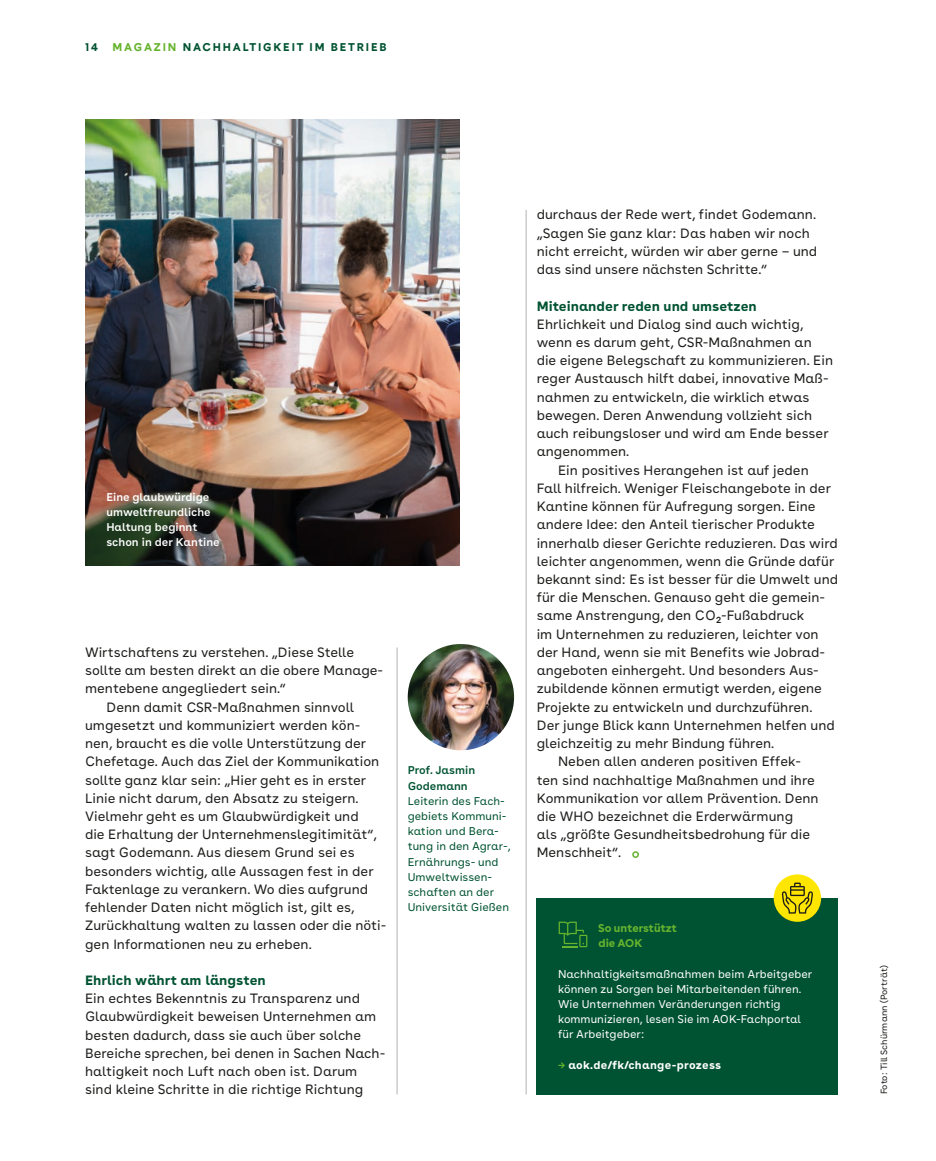
<style>
.page{position:relative;width:936px;height:1161px;background:#fff}
.page>*{position:absolute;margin:0;border:0;box-sizing:border-box;transform-origin:0 0}
.t1{font:13.5px/18.1px "AOK Buenos Aires Text";color:#1d1d1b}
.t2{font:700 13.5px "AOK Buenos Aires Text";color:#005332}
.t3{font:11.25px/15.1px "AOK Buenos Aires Text";color:#fff}
.t4{font:11.25px/15.1px "AOK Buenos Aires Text";color:#005332}
.t5{font:600 11.25px/15.1px "AOK Buenos Aires Text";color:#fff}
.t6{font:700 11.25px "AOK Buenos Aires";letter-spacing:.16em;color:#005332}
.t7{font:700 11.25px "AOK Buenos Aires Text";letter-spacing:.025em;color:#fff}
.t8{font:700 11.25px/15.1px "AOK Buenos Aires";color:#66b32e}
.t9{font:600 11.25px/15.1px "AOK Buenos Aires Text";color:#005332}
.t10{font:9px "AOK Buenos Aires Text";color:#1d1d1b}
.s1{color:#66b32e}
</style>
<div class="page">
<img style="left:85px;top:119px;width:374px;height:447px">
<hr style="left:397px;top:647px;width:1px;height:447px;background:#b2b2b2">
<hr style="left:526px;top:210px;width:1px;height:884px;background:#b2b2b2">
<div style="left:632px;top:851px;width:7px;height:7px;border:2px solid #66b32e;border-radius:50%"></div>
<div style="left:536px;top:898px;width:302px;height:196px;background:#005332"></div>
<svg style="left:558px;top:921px;width:29px;height:26px"></svg>
<div style="left:773px;top:874px;width:48px;height:48px;background:#ffe600;border-radius:50%"></div>
<svg style="left:781px;top:882px;width:32px;height:31px"></svg>
<img style="left:407px;top:644px;width:107px;height:106px;border-radius:53px">
<p class="t6" style="left:85px;top:37px;width:14px">14</p>
<p class="t6" style="left:113px;top:37px;width:275px"><span class="s1">MAGAZIN</span> NACHHALTIGKEIT IM BETRIEB</p>
<p class="t5" style="left:106px;top:488px;width:115px">Eine glaubwürdige umweltfreundliche<br>Haltung beginnt schon in der Kantine</p>
<p class="t1" style="left:85px;top:642px;width:270px">Wirtschaftens zu verstehen. „Diese Stelle</p>
<p class="t1" style="left:85px;top:660px;width:300px">sollte am besten direkt an die obere Manage-</p>
<p class="t1" style="left:85px;top:678px;width:202px">mentebene angegliedert sein.“</p>
<p class="t1" style="left:106px;top:696px;width:249px">Denn damit CSR-Maßnahmen sinnvoll</p>
<p class="t1" style="left:85px;top:715px;width:277px">umgesetzt und kommuniziert werden kön-</p>
<p class="t1" style="left:85px;top:733px;width:283px">nen, braucht es die volle Unterstützung der</p>
<p class="t1" style="left:85px;top:751px;width:296px">Chefetage. Auch das Ziel der Kommunikation</p>
<p class="t1" style="left:85px;top:769px;width:282px">sollte ganz klar sein: „Hier geht es in erster</p>
<p class="t1" style="left:85px;top:788px;width:275px">Linie nicht darum, den Absatz zu steigern.</p>
<p class="t1" style="left:85px;top:806px;width:275px">Vielmehr geht es um Glaubwürdigkeit und</p>
<p class="t1" style="left:85px;top:824px;width:293px">die Erhaltung der Unternehmenslegitimität“,</p>
<p class="t1" style="left:85px;top:842px;width:271px">sagt Godemann. Aus diesem Grund sei es</p>
<p class="t1" style="left:85px;top:860px;width:290px">besonders wichtig, alle Aussagen fest in der</p>
<p class="t1" style="left:85px;top:879px;width:284px">Faktenlage zu verankern. Wo dies aufgrund</p>
<p class="t1" style="left:85px;top:897px;width:271px">fehlender Daten nicht möglich ist, gilt es,</p>
<p class="t1" style="left:85px;top:915px;width:303px">Zurückhaltung walten zu lassen oder die nöti-</p>
<p class="t1" style="left:85px;top:933px;width:228px">gen Informationen neu zu erheben.</p>
<p class="t2" style="left:85px;top:968px;width:182px">Ehrlich währt am längsten</p>
<p class="t1" style="left:85px;top:988px;width:302px">Ein echtes Bekenntnis zu Transparenz und Glaubwürdigkeit beweisen Unternehmen am besten dadurch, dass sie auch über solche Bereiche sprechen, bei denen in Sachen Nach&shy;haltigkeit noch Luft nach oben ist. Darum sind kleine Schritte in die richtige Richtung</p>
<p class="t9" style="left:407px;top:762px;width:69px">Prof. Jasmin<br>Godemann</p>
<p class="t4" style="left:407px;top:792px;width:105px">Leiterin des Fach&shy;gebiets Kommuni&shy;kation und Bera&shy;tung in den Agrar-,<br>Ernährungs- und<br>Umweltwissen&shy;schaften an der<br>Universität Gießen</p>
<p class="t1" style="left:536px;top:204px;width:282px">durchaus der Rede wert, findet Godemann. „Sagen Sie ganz klar: Das haben wir noch nicht erreicht, würden wir aber gerne – und das sind unsere nächsten Schritte.“</p>
<p class="t2" style="left:536px;top:294px;width:221px">Miteinander reden und umsetzen</p>
<p class="t1" style="left:536px;top:314px;width:268px">Ehrlichkeit und Dialog sind auch wichtig,</p>
<p class="t1" style="left:536px;top:332px;width:276px">wenn es darum geht, CSR-Maßnahmen an</p>
<p class="t1" style="left:536px;top:350px;width:298px">die eigene Belegschaft zu kommunizieren. Ein</p>
<p class="t1" style="left:536px;top:368px;width:293px">reger Austausch hilft dabei, innovative Maß-</p>
<p class="t1" style="left:536px;top:387px;width:274px">nahmen zu entwickeln, die wirklich etwas</p>
<p class="t1" style="left:536px;top:405px;width:277px">bewegen. Deren Anwendung vollzieht sich</p>
<p class="t1" style="left:536px;top:423px;width:293px">auch reibungsloser und wird am Ende besser</p>
<p class="t1" style="left:536px;top:441px;width:94px">angenommen.</p>
<p class="t1" style="left:558px;top:460px;width:252px">Ein positives Herangehen ist auf jeden</p>
<p class="t1" style="left:536px;top:478px;width:296px">Fall hilfreich. Weniger Fleischangebote in der</p>
<p class="t1" style="left:536px;top:496px;width:280px">Kantine können für Aufregung sorgen. Eine</p>
<p class="t1" style="left:536px;top:514px;width:279px">andere Idee: den Anteil tierischer Produkte</p>
<p class="t1" style="left:536px;top:532px;width:302px">innerhalb dieser Gerichte reduzieren. Das wird</p>
<p class="t1" style="left:536px;top:551px;width:299px">leichter angenommen, wenn die Gründe dafür</p>
<p class="t1" style="left:536px;top:569px;width:303px">bekannt sind: Es ist besser für die Umwelt und</p>
<p class="t1" style="left:536px;top:587px;width:290px">für die Menschen. Genauso geht die gemein-</p>
<p class="t1" style="left:536px;top:605px;width:269px">same Anstrengung, den CO<sub>2</sub>-Fußabdruck</p>
<p class="t1" style="left:536px;top:624px;width:283px">im Unternehmen zu reduzieren, leichter von</p>
<p class="t1" style="left:536px;top:642px;width:290px">der Hand, wenn sie mit Benefits wie Jobrad-</p>
<p class="t1" style="left:536px;top:660px;width:284px">angeboten einhergeht. Und besonders Aus-</p>
<p class="t1" style="left:536px;top:678px;width:287px">zubildende können ermutigt werden, eigene</p>
<p class="t1" style="left:536px;top:696px;width:277px">Projekte zu entwickeln und durchzuführen.</p>
<p class="t1" style="left:536px;top:715px;width:299px">Der junge Blick kann Unternehmen helfen und</p>
<p class="t1" style="left:536px;top:733px;width:239px">gleichzeitig zu mehr Bindung führen.</p>
<p class="t1" style="left:558px;top:751px;width:244px">Neben allen anderen positiven Effek-</p>
<p class="t1" style="left:536px;top:769px;width:279px">ten sind nachhaltige Maßnahmen und ihre</p>
<p class="t1" style="left:536px;top:788px;width:283px">Kommunikation vor allem Prävention. Denn</p>
<p class="t1" style="left:536px;top:806px;width:258px">die WHO bezeichnet die Erderwärmung</p>
<p class="t1" style="left:536px;top:824px;width:275px">als „größte Gesundheitsbedrohung für die</p>
<p class="t1" style="left:536px;top:842px;width:86px">Menschheit“.</p>
<p class="t8" style="left:598px;top:919px;width:80px">So unterstützt die AOK</p>
<p class="t3" style="left:558px;top:965px;width:256px">Nachhaltigkeitsmaßnahmen beim Arbeitgeber können zu Sorgen bei Mitarbeitenden führen.<br>Wie Unternehmen Veränderungen richtig kommunizieren, lesen Sie im AOK-Fachportal für Arbeitgeber:</p>
<p class="t7" style="left:558px;top:1055px;width:165px"><span class="s1">→</span> aok.de/fk/change-prozess</p>
<p class="t10" style="left:876px;top:1094px;width:130px;rotate:-90deg">Foto: Till Schürmann (Porträt)</p>
</div>
